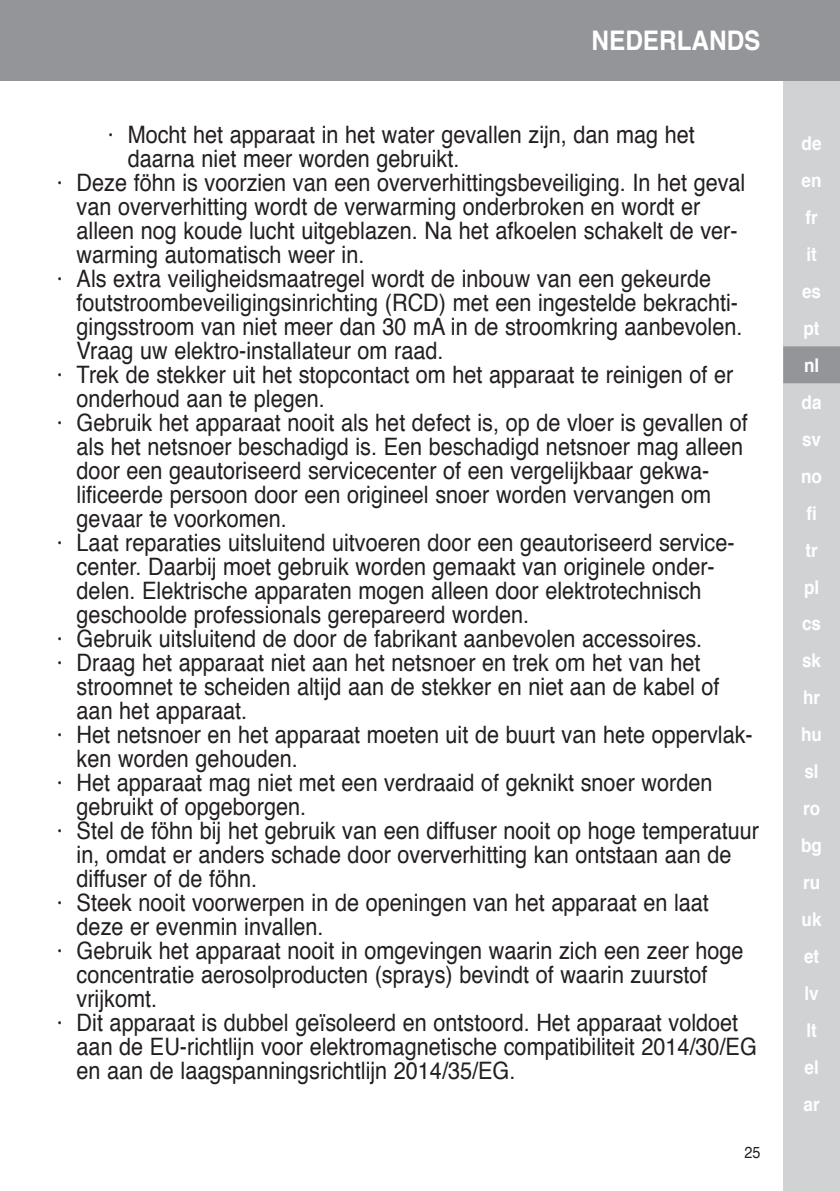
<style>
.page{position:relative;width:840px;height:1191px;background:#fff}
.page>*{position:absolute;margin:0;border:0;box-sizing:border-box;transform-origin:0 0}
.t1{font:700 27px "Helvetica";color:#fff;scale:.9 1}
.t2{font:24px "Helvetica";color:#231f20;scale:.9 1}
.t3{font:700 19px/37px "Helvetica";color:#fff;scale:.9 1}
.t4{font:16px "Helvetica";color:#231f20;scale:.9 1}
</style>
<div class="page">
<div style="left:782px;top:0;width:57px;height:1191px;background:#d1d2d4"></div>
<div style="left:0;top:0;width:839px;height:80px;background:#939598"></div>
<div style="left:782px;top:346px;width:57px;height:37px;background:#939598"></div>
<p class="t1" style="left:591px;top:19px;width:189px">NEDERLANDS</p>
<p class="t2" style="left:108px;top:116px;width:653px">· Mocht het apparaat in het water gevallen zijn, dan mag het</p>
<p class="t2" style="left:128px;top:140px;width:370px">daarna niet meer worden gebruikt.</p>
<p class="t2" style="left:57px;top:164px;width:766px">· Deze föhn is voorzien van een oververhittingsbeveiliging. In het geval</p>
<p class="t2" style="left:77px;top:188px;width:694px">van oververhitting wordt de verwarming onderbroken en wordt er</p>
<p class="t2" style="left:77px;top:212px;width:735px">alleen nog koude lucht uitgeblazen. Na het afkoelen schakelt de ver-</p>
<p class="t2" style="left:77px;top:236px;width:321px">warming automatisch weer in.</p>
<p class="t2" style="left:57px;top:260px;width:728px">· Als extra veiligheidsmaatregel wordt de inbouw van een gekeurde</p>
<p class="t2" style="left:77px;top:284px;width:736px">foutstroombeveiligingsinrichting (RCD) met een ingestelde bekrachti-</p>
<p class="t2" style="left:77px;top:308px;width:740px">gingsstroom van niet meer dan 30 mA in de stroomkring aanbevolen.</p>
<p class="t2" style="left:77px;top:332px;width:409px">Vraag uw elektro-installateur om raad.</p>
<p class="t2" style="left:57px;top:356px;width:752px">· Trek de stekker uit het stopcontact om het apparaat te reinigen of er</p>
<p class="t2" style="left:77px;top:380px;width:277px">onderhoud aan te plegen.</p>
<p class="t2" style="left:57px;top:404px;width:769px">· Gebruik het apparaat nooit als het defect is, op de vloer is gevallen of</p>
<p class="t2" style="left:77px;top:428px;width:741px">als het netsnoer beschadigd is. Een beschadigd netsnoer mag alleen</p>
<p class="t2" style="left:77px;top:452px;width:704px">door een geautoriseerd servicecenter of een vergelijkbaar gekwa-</p>
<p class="t2" style="left:77px;top:476px;width:706px">lificeerde persoon door een origineel snoer worden vervangen om</p>
<p class="t2" style="left:77px;top:500px;width:235px">gevaar te voorkomen.</p>
<p class="t2" style="left:57px;top:524px;width:754px">· Laat reparaties uitsluitend uitvoeren door een geautoriseerd service-</p>
<p class="t2" style="left:77px;top:548px;width:710px">center. Daarbij moet gebruik worden gemaakt van originele onder-</p>
<p class="t2" style="left:77px;top:572px;width:695px">delen. Elektrische apparaten mogen alleen door elektrotechnisch</p>
<p class="t2" style="left:77px;top:596px;width:504px">geschoolde professionals gerepareerd worden.</p>
<p class="t2" style="left:57px;top:620px;width:718px">· Gebruik uitsluitend de door de fabrikant aanbevolen accessoires.</p>
<p class="t2" style="left:57px;top:644px;width:716px">· Draag het apparaat niet aan het netsnoer en trek om het van het</p>
<p class="t2" style="left:77px;top:668px;width:715px">stroomnet te scheiden altijd aan de stekker en niet aan de kabel of</p>
<p class="t2" style="left:77px;top:692px;width:191px">aan het apparaat.</p>
<p class="t2" style="left:57px;top:716px;width:774px">· Het netsnoer en het apparaat moeten uit de buurt van hete oppervlak-</p>
<p class="t2" style="left:77px;top:740px;width:247px">ken worden gehouden.</p>
<p class="t2" style="left:57px;top:764px;width:729px">· Het apparaat mag niet met een verdraaid of geknikt snoer worden</p>
<p class="t2" style="left:77px;top:788px;width:256px">gebruikt of opgeborgen.</p>
<p class="t2" style="left:57px;top:812px;width:781px">· Stel de föhn bij het gebruik van een diffuser nooit op hoge temperatuur</p>
<p class="t2" style="left:77px;top:836px;width:729px">in, omdat er anders schade door oververhitting kan ontstaan aan de</p>
<p class="t2" style="left:77px;top:860px;width:202px">diffuser of de föhn.</p>
<p class="t2" style="left:57px;top:884px;width:725px">· Steek nooit voorwerpen in de openingen van het apparaat en laat</p>
<p class="t2" style="left:77px;top:908px;width:276px">deze er evenmin invallen.</p>
<p class="t2" style="left:57px;top:932px;width:764px">· Gebruik het apparaat nooit in omgevingen waarin zich een zeer hoge</p>
<p class="t2" style="left:77px;top:956px;width:702px">concentratie aerosolproducten (sprays) bevindt of waarin zuurstof</p>
<p class="t2" style="left:77px;top:980px;width:91px">vrijkomt.</p>
<p class="t2" style="left:57px;top:1004px;width:758px">· Dit apparaat is dubbel geïsoleerd en ontstoord. Het apparaat voldoet</p>
<p class="t2" style="left:77px;top:1028px;width:756px">aan de EU-richtlijn voor elektromagnetische compatibiliteit 2014/30/EG</p>
<p class="t2" style="left:77px;top:1052px;width:488px">en aan de laagspanningsrichtlijn 2014/35/EG.</p>
<p class="t4" style="left:744px;top:1139px;width:19px">25</p>
<p class="t3" style="left:800px;top:125px;width:25px">de en fr it es pt nl da sv no fi tr pl cs sk hr hu sl ro bg ru uk et lv lt el ar</p>
</div>
